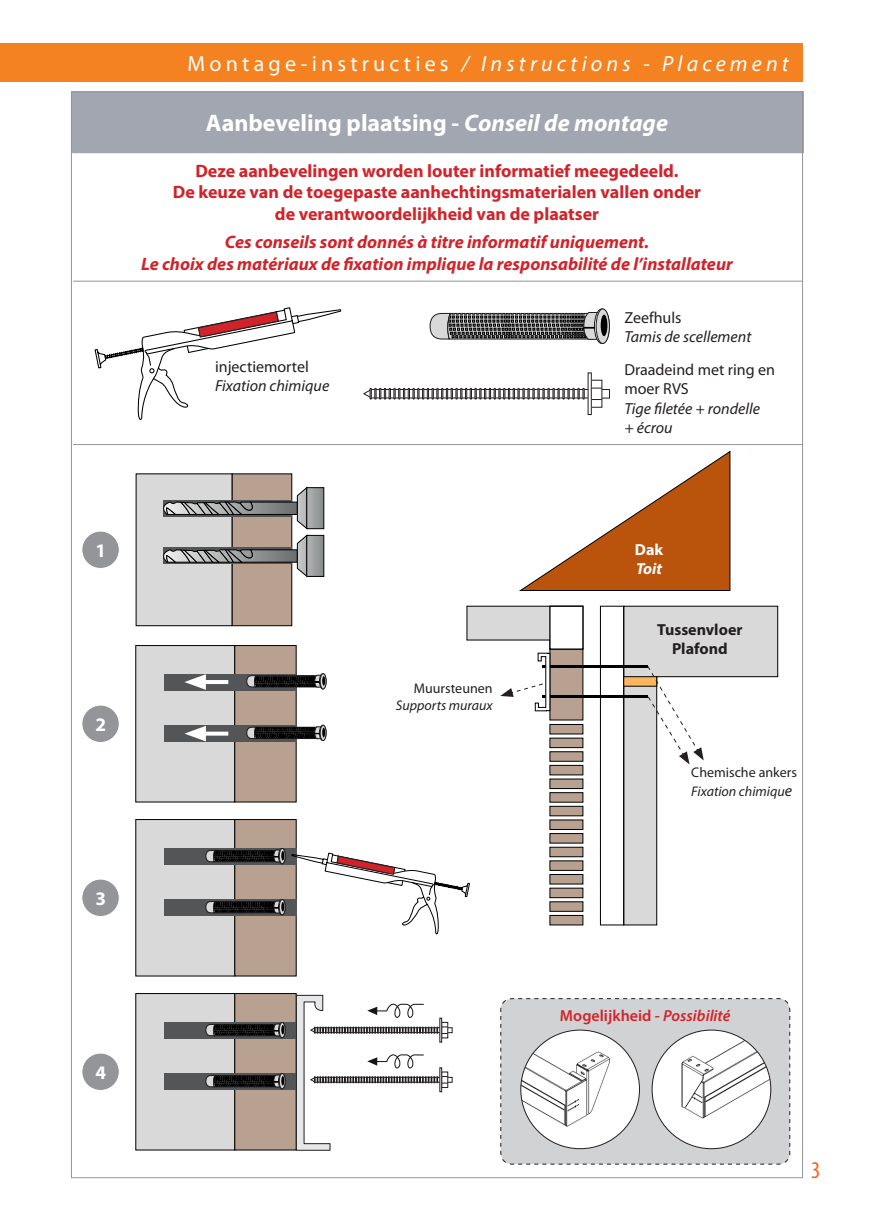
<style>
.page{position:relative;width:874px;height:1225px;background:#fff}
.page>*{position:absolute;margin:0;border:0;box-sizing:border-box;transform-origin:0 0}
.t1{font:700 24px "Myriad Pro";color:#fff}
.t2{font:condensed 24px "Myriad Pro";color:#f36421}
.t3{font:italic 22px "Myriad Pro";letter-spacing:.19em;color:#fff}
.t4{font:700 19.2px "Myriad Pro";color:#fff}
.t5{font:700 18px/21.6px "Myriad Pro";color:#d1232a;text-align:center}
.t6{font:italic 700 18px "Myriad Pro";color:#d1232a}
.t7{font:italic 16px/19.2px "Myriad Pro";color:#231f20}
.t8{font:16px/19.2px "Myriad Pro";color:#231f20}
.t9{font:600 16px "Myriad Pro";color:#d1232a}
.t10{font:700 16px "Myriad Pro";color:#231f20}
.t11{font:italic 700 16px "Myriad Pro";color:#fff}
.t12{font:700 16px "Myriad Pro";color:#fff}
.t13{font:italic 14px "Myriad Pro";color:#231f20}
.t14{font:14px "Myriad Pro";color:#231f20}
.s1{font-style:normal}
.s2{font-style:italic}
.s3{font-size:16px}
</style>
<div class="page">
<div style="left:0;top:43px;width:802px;height:39px;background:#f58220"></div>
<svg style="left:500px;top:998px;width:290px;height:167px;background:#cccdcf"></svg>
<hr style="left:73px;top:444px;width:729px;height:1px;background:#939598">
<hr style="left:73px;top:281px;width:729px;height:1px;background:#939598">
<div style="left:71px;top:92px;width:731px;height:61px;background:#a1a6b0"></div>
<svg style="left:519px;top:451px;width:211px;height:140px"></svg>
<svg style="left:622px;top:605px;width:156px;height:320px"></svg>
<div style="left:599px;top:606px;width:25px;height:319px;border:1px solid #000"></div>
<div style="left:549px;top:648px;width:34px;height:72px;background:#b8a191"></div>
<div style="left:549px;top:724px;width:34px;height:10px;background:#b8a191;border:1px solid #000"></div>
<div style="left:623px;top:676px;width:34px;height:10px;background:#fab55e;border:1px solid #000"></div>
<div style="left:549px;top:737px;width:34px;height:11px;background:#b8a191;border:1px solid #000"></div>
<div style="left:549px;top:751px;width:34px;height:10px;background:#b8a191;border:1px solid #000"></div>
<div style="left:549px;top:765px;width:34px;height:10px;background:#b8a191;border:1px solid #000"></div>
<div style="left:549px;top:778px;width:34px;height:11px;background:#b8a191;border:1px solid #000"></div>
<div style="left:549px;top:792px;width:34px;height:10px;background:#b8a191;border:1px solid #000"></div>
<div style="left:549px;top:806px;width:34px;height:10px;background:#b8a191;border:1px solid #000"></div>
<div style="left:549px;top:819px;width:34px;height:11px;background:#b8a191;border:1px solid #000"></div>
<div style="left:549px;top:833px;width:34px;height:10px;background:#b8a191;border:1px solid #000"></div>
<div style="left:549px;top:860px;width:34px;height:11px;background:#b8a191;border:1px solid #000"></div>
<div style="left:549px;top:846px;width:34px;height:11px;background:#b8a191;border:1px solid #000"></div>
<div style="left:549px;top:874px;width:34px;height:10px;background:#b8a191;border:1px solid #000"></div>
<div style="left:549px;top:887px;width:34px;height:11px;background:#b8a191;border:1px solid #000"></div>
<svg style="left:549px;top:901px;width:34px;height:10px"></svg>
<div style="left:549px;top:915px;width:34px;height:10px;background:#b8a191;border:1px solid #000"></div>
<hr style="left:542px;top:664px;width:105px;height:3px;background:#000">
<hr style="left:542px;top:694px;width:105px;height:3px;background:#000">
<div style="left:599px;top:389px;width:10px;height:9px;border:1px solid #231f20"></div>
<div style="left:590px;top:380px;width:12px;height:28px;border:1px solid #231f20"></div>
<svg style="left:363px;top:388px;width:238px;height:12px"></svg>
<div style="left:593px;top:308px;width:16px;height:36px;border:1px solid #1c1c1c;border-radius:50%"></div>
<svg style="left:596px;top:309px;width:13px;height:34px"></svg>
<div style="left:595px;top:308px;width:14px;height:36px;border:1px solid #1c1c1c;border-radius:50%"></div>
<div style="left:600px;top:315px;width:7px;height:21px;background:#000;border-radius:50%"></div>
<svg style="left:429px;top:312px;width:170px;height:28px;background:#6f6f6f"></svg>
<svg style="left:94px;top:307px;width:248px;height:113px"></svg>
<div style="left:135px;top:819px;width:100px;height:157px;background:#d9d9d9"></div>
<div style="left:135px;top:993px;width:100px;height:157px;background:#d9d9d9"></div>
<div style="left:234px;top:819px;width:62px;height:157px;background:#b8a191;border:1px solid #000"></div>
<div style="left:234px;top:993px;width:62px;height:157px;background:#b8a191;border:1px solid #000"></div>
<div style="left:164px;top:848px;width:132px;height:16px;background:#545557"></div>
<div style="left:278px;top:848px;width:7px;height:16px;border:1px solid #1c1c1c;border-radius:50%"></div>
<div style="left:279px;top:848px;width:6px;height:15px;background:#232323;border-radius:50%"></div>
<div style="left:279px;top:848px;width:6px;height:16px;border:1px solid #1c1c1c;border-radius:50%"></div>
<svg style="left:205px;top:849px;width:79px;height:13px"></svg>
<div style="left:164px;top:1022px;width:132px;height:16px;background:#545557"></div>
<div style="left:278px;top:1022px;width:7px;height:16px;border:1px solid #1c1c1c;border-radius:50%"></div>
<div style="left:279px;top:1022px;width:6px;height:15px;background:#232323;border-radius:50%"></div>
<div style="left:279px;top:1022px;width:6px;height:16px;border:1px solid #1c1c1c;border-radius:50%"></div>
<svg style="left:205px;top:1023px;width:79px;height:13px"></svg>
<div style="left:164px;top:899px;width:132px;height:16px;background:#545557"></div>
<div style="left:278px;top:899px;width:7px;height:16px;border:1px solid #1c1c1c;border-radius:50%"></div>
<div style="left:279px;top:899px;width:6px;height:15px;background:#222;border-radius:50%"></div>
<div style="left:279px;top:899px;width:6px;height:16px;border:1px solid #1c1c1c;border-radius:50%"></div>
<svg style="left:205px;top:900px;width:79px;height:13px"></svg>
<div style="left:164px;top:1073px;width:132px;height:16px;background:#545557"></div>
<div style="left:278px;top:1073px;width:7px;height:16px;border:1px solid #1c1c1c;border-radius:50%"></div>
<div style="left:279px;top:1073px;width:6px;height:15px;background:#222;border-radius:50%"></div>
<div style="left:279px;top:1073px;width:6px;height:16px;border:1px solid #1c1c1c;border-radius:50%"></div>
<svg style="left:205px;top:1074px;width:79px;height:13px"></svg>
<svg style="left:291px;top:852px;width:179px;height:83px"></svg>
<div style="left:135px;top:645px;width:100px;height:157px;background:#d9d9d9"></div>
<div style="left:234px;top:645px;width:62px;height:157px;background:#b8a191;border:1px solid #000"></div>
<div style="left:164px;top:674px;width:132px;height:16px;background:#545557"></div>
<div style="left:319px;top:673px;width:7px;height:16px;border:1px solid #1c1c1c;border-radius:50%"></div>
<div style="left:320px;top:673px;width:6px;height:16px;border:1px solid #1c1c1c;border-radius:50%"></div>
<svg style="left:246px;top:675px;width:79px;height:12px"></svg>
<hr style="left:198px;top:680px;width:30px;height:4px;background:#fff">
<svg style="left:184px;top:674px;width:22px;height:16px"></svg>
<div style="left:164px;top:725px;width:132px;height:17px;background:#545557"></div>
<div style="left:319px;top:725px;width:7px;height:15px;border:1px solid #1c1c1c;border-radius:50%"></div>
<div style="left:320px;top:725px;width:6px;height:15px;border:1px solid #1c1c1c;border-radius:50%"></div>
<svg style="left:246px;top:726px;width:79px;height:13px"></svg>
<svg style="left:206px;top:731px;width:22px;height:4px"></svg>
<svg style="left:184px;top:726px;width:22px;height:15px"></svg>
<div style="left:136px;top:473px;width:96px;height:153px;background:#d9d9d9"></div>
<div style="left:232px;top:473px;width:60px;height:153px;background:#b8a191;border:1px solid #000"></div>
<svg style="left:163px;top:485px;width:161px;height:93px"></svg>
<div style="left:82px;top:531px;width:37px;height:37px;background:#939598;border-radius:50%"></div>
<div style="left:81px;top:531px;width:39px;height:38px;border:1px solid #fff;border-radius:50%"></div>
<div style="left:82px;top:705px;width:37px;height:37px;background:#939598;border-radius:50%"></div>
<div style="left:81px;top:704px;width:39px;height:39px;border:1px solid #fff;border-radius:50%"></div>
<div style="left:82px;top:879px;width:37px;height:37px;background:#939598;border-radius:50%"></div>
<div style="left:81px;top:878px;width:39px;height:39px;border:1px solid #fff;border-radius:50%"></div>
<div style="left:82px;top:1053px;width:37px;height:37px;background:#939598;border-radius:50%"></div>
<div style="left:81px;top:1052px;width:39px;height:39px;border:1px solid #fff;border-radius:50%"></div>
<svg style="left:646px;top:665px;width:57px;height:99px"></svg>
<svg style="left:296px;top:995px;width:156px;height:155px"></svg>
<svg style="left:466px;top:605px;width:118px;height:107px"></svg>
<img style="left:520px;top:1030px;width:119px;height:118px;border-radius:59px">
<img style="left:651px;top:1030px;width:119px;height:118px;border-radius:59px">
<p class="t3" style="left:187px;top:50px;width:602px"><span class="s1">Montage-instructies</span> / Instructions - Placement</p>
<p class="t1" style="left:206px;top:107px;width:463px">Aanbeveling plaatsing - <span class="s2">Conseil de montage</span></p>
<p class="t5" style="left:195px;top:159px;width:484px">Deze aanbevelingen worden louter informatief meegedeeld.</p>
<p class="t5" style="left:173px;top:181px;width:529px">De keuze van de toegepaste aanhechtingsmaterialen vallen onder de verantwoordelijkheid van de plaatser</p>
<p class="t6" style="left:225px;top:230px;width:425px">Ces conseils sont donnés à titre informatif uniquement.</p>
<p class="t6" style="left:141px;top:252px;width:592px">Le choix des matériaux de fixation implique la responsabilité de l’installateur</p>
<p class="t8" style="left:215px;top:356px;width:95px">injectiemortel</p>
<p class="t7" style="left:215px;top:375px;width:116px">Fixation chimique</p>
<p class="t8" style="left:624px;top:307px;width:59px">Zeefhuls</p>
<p class="t7" style="left:624px;top:326px;width:128px">Tamis de scellement</p>
<p class="t8" style="left:624px;top:360px;width:152px">Draadeind met ring en moer RVS</p>
<p class="t7" style="left:624px;top:398px;width:137px">Tige filetée + rondelle + écrou</p>
<p class="t4" style="left:96px;top:538px;width:12px">1</p>
<p class="t4" style="left:96px;top:712px;width:12px">2</p>
<p class="t4" style="left:96px;top:886px;width:12px">3</p>
<p class="t4" style="left:96px;top:1060px;width:12px">4</p>
<p class="t14" style="left:413px;top:679px;width:80px">Muursteunen</p>
<p class="t13" style="left:396px;top:696px;width:98px">Supports muraux</p>
<p class="t12" style="left:634px;top:539px;width:30px">Dak</p>
<p class="t11" style="left:635px;top:558px;width:28px">Toit</p>
<p class="t10" style="left:656px;top:619px;width:87px">Tussenvloer</p>
<p class="t10" style="left:671px;top:638px;width:57px">Plafond</p>
<p class="t14" style="left:691px;top:763px;width:107px">Chemische ankers</p>
<p class="t13" style="left:691px;top:782px;width:102px">Fixation chimiqu<span class="s3">e</span></p>
<p class="t9" style="left:559px;top:1005px;width:172px">Mogelijkheid - <span class="s2">Possibilité</span></p>
<p class="t2" style="left:810px;top:1155px;width:11px">3</p>
</div>
